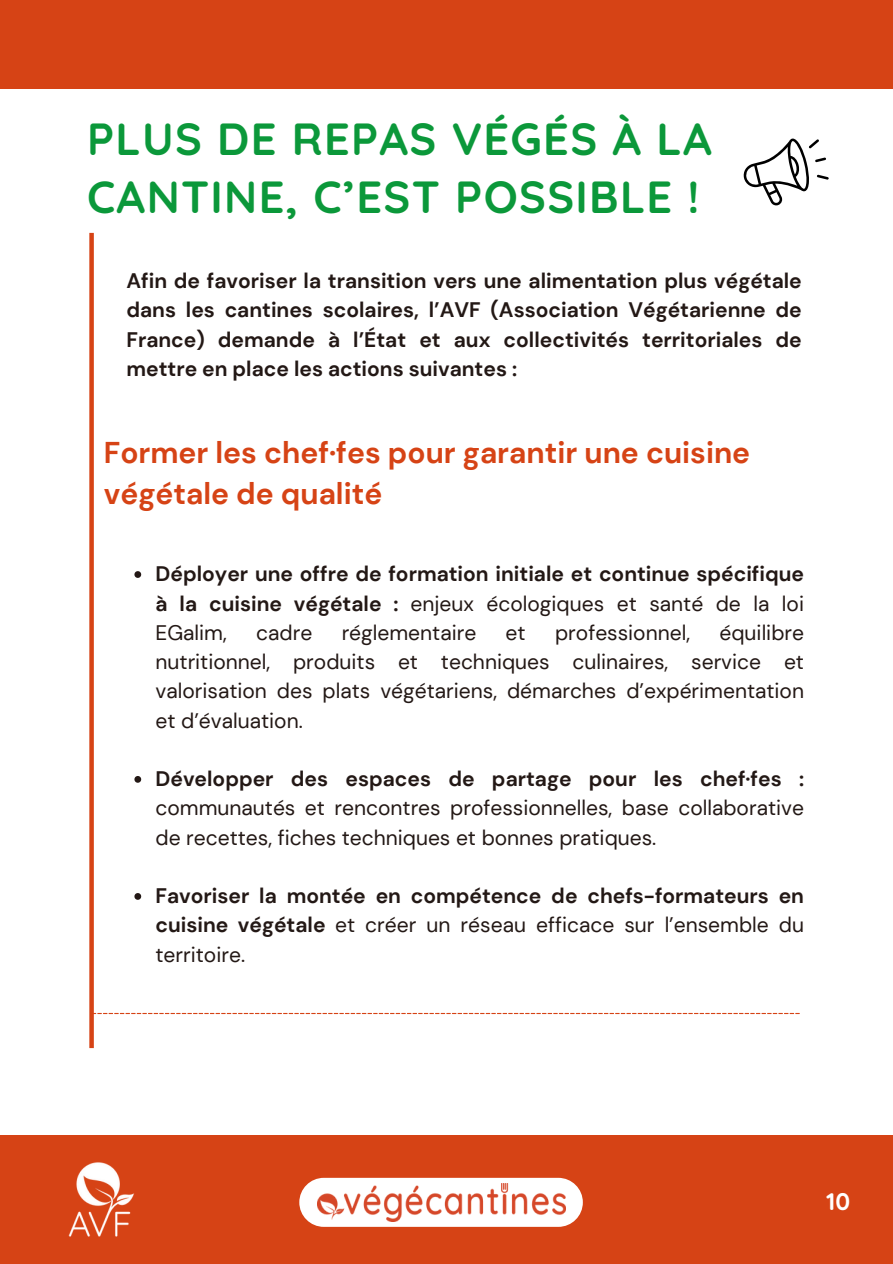
<style>
.page{position:relative;width:893px;height:1264px;background:#fff}
.page>*{position:absolute;margin:0;border:0;box-sizing:border-box;transform-origin:0 0}
.t1{font:700 45px/57.3px "Quicksand";letter-spacing:.03em;color:#0b983a}
.t2{font:700 30px/41.7px "DM Sans";color:#d64315}
.t3{font:700 24px "Quicksand";color:#fff}
.t4{font:700 21px/29.2px "DM Sans";color:#231815;text-align:justify}
.t5{font:21px/29.2px "DM Sans";color:#231815;text-align:justify}
.s1{font-weight:400}
</style>
<div class="page">
<div style="left:89px;top:233px;width:5px;height:815px;background:#d64315"></div>
<svg style="left:743px;top:139px;width:85px;height:66px"></svg>
<svg style="left:134px;top:571px;width:7px;height:7px"></svg>
<svg style="left:134px;top:776px;width:7px;height:6px"></svg>
<svg style="left:134px;top:893px;width:7px;height:6px"></svg>
<div style="left:0;top:1135px;width:892px;height:128px;background:#d64315"></div>
<div style="left:299px;top:1177px;width:283px;height:49px;background:#fff;border-radius:25px"></div>
<img style="left:318px;top:1183px;width:247px;height:38px">
<img style="left:68px;top:1162px;width:66px;height:75px">
<div style="left:0;top:0;width:892px;height:89px;background:#d64315"></div>
<svg style="left:93px;top:1012px;width:706px;height:2px"></svg>
<h1 class="t1" style="left:87px;top:110px;width:626px">PLUS DE REPAS VÉGÉS À LA<br>CANTINE, C’EST POSSIBLE !</h1>
<p class="t4" style="left:126px;top:266px;width:676px">Afin de favoriser la transition vers une alimentation plus végétale dans les cantines scolaires, l’AVF (Association Végétarienne de France) demande à l’État et aux collectivités territoriales de mettre en place les actions suivantes :</p>
<h2 class="t2" style="left:104px;top:431px;width:647px">Former les chef·fes pour garantir une cuisine végétale de qualité</h2>
<p class="t4" style="left:155px;top:559px;width:650px">Déployer une offre de formation initiale et continue spécifique à la cuisine végétale : <span class="s1">enjeux écologiques et santé de la loi EGalim,</span></p>
<p class="t5" style="left:155px;top:618px;width:650px;text-indent:564px">équilibre nutritionnel, produits et techniques culinaires, service et valorisation des plats végétariens, démarches d’expérimentation et d’évaluation.</p>
<p class="t5" style="left:256px;top:618px;width:58px">cadre</p>
<p class="t5" style="left:341px;top:618px;width:136px">réglementaire</p>
<p class="t5" style="left:505px;top:618px;width:22px">et</p>
<p class="t5" style="left:555px;top:618px;width:136px">professionnel,</p>
<p class="t4" style="left:155px;top:764px;width:650px">Développer des espaces de partage pour les chef·fes :</p>
<p class="t5" style="left:155px;top:793px;width:650px">communautés et rencontres professionnelles, base collaborative de recettes, fiches techniques et bonnes pratiques.</p>
<p class="t4" style="left:155px;top:881px;width:650px">Favoriser la montée en compétence de chefs-formateurs en cuisine végétale <span class="s1">et créer un réseau efficace sur l’ensemble du territoire.</span></p>
<p class="t3" style="left:826px;top:1185px;width:26px">10</p>
</div>
